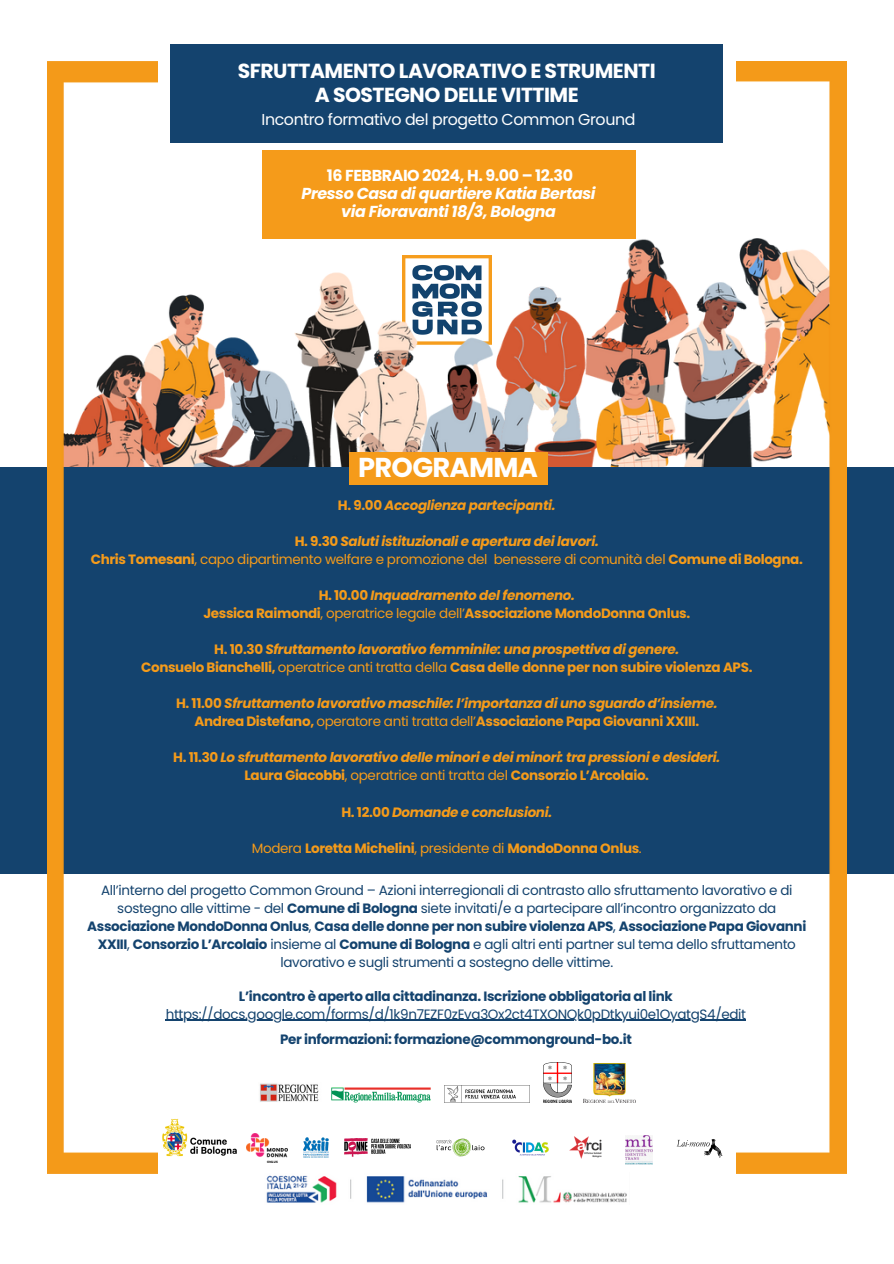
<style>
.page{position:relative;width:894px;height:1264px;background:#fff}
.page>*{position:absolute;margin:0;border:0;box-sizing:border-box;transform-origin:0 0}
.t1{font:700 27.3px "Poppins";letter-spacing:-.025em;color:#fff}
.t2{font:700 20.4px "Poppins";letter-spacing:-.025em;color:#fff}
.t3{font:italic 700 15.9px "Poppins";letter-spacing:-.025em;color:#fff}
.t4{font:700 15.9px "Poppins";letter-spacing:-.025em;color:#fff}
.t5{font:15.75px "Poppins";letter-spacing:-.025em;color:#fff}
.t6{font:13.5px/18px "Poppins";letter-spacing:-.025em;color:#14436e;text-align:center}
.t7{font:italic 700 13.5px "Poppins";letter-spacing:-.025em;color:#f59b1a}
.t8{font:700 13.5px "Poppins";letter-spacing:-.025em;color:#f59b1a}
.t9{font:13.5px "Poppins";letter-spacing:-.025em;color:#f59b1a}
.t10{font:700 13.5px "Poppins";letter-spacing:-.025em;color:#14436e}
.s1{font-style:normal}
.s2{font-weight:700}
.s3{font-weight:400}
</style>
<div class="page">
<div style="left:171px;top:44px;width:551px;height:99px;background:#14436e"></div>
<div style="left:261px;top:150px;width:374px;height:89px;background:#f59b1a"></div>
<img style="left:157px;top:239px;width:579px;height:228px">
<div style="left:0;top:467px;width:893px;height:407px;background:#14436e"></div>
<div style="left:349px;top:452px;width:198px;height:32px;background:#f59b1a"></div>
<hr style="left:166px;top:1019px;width:579px;height:1px;background:#14436e">
<img style="left:47px;top:61px;width:110px;height:1112px">
<img style="left:736px;top:61px;width:110px;height:1111px">
<img style="left:150px;top:1103px;width:87px;height:68px">
<img style="left:303px;top:1137px;width:25px;height:20px">
<img style="left:436px;top:1138px;width:49px;height:19px">
<img style="left:344px;top:1138px;width:66px;height:18px">
<img style="left:246px;top:1133px;width:41px;height:29px">
<img style="left:512px;top:1139px;width:37px;height:17px">
<svg style="left:676px;top:1139px;width:46px;height:18px"></svg>
<img style="left:625px;top:1135px;width:27px;height:29px">
<img style="left:569px;top:1136px;width:33px;height:23px">
<img style="left:260px;top:1083px;width:59px;height:19px">
<img style="left:331px;top:1087px;width:100px;height:16px">
<img style="left:445px;top:1085px;width:84px;height:17px">
<img style="left:543px;top:1062px;width:28px;height:40px">
<img style="left:583px;top:1063px;width:52px;height:39px">
<img style="left:266px;top:1175px;width:361px;height:28px">
<p class="t2" style="left:238px;top:57px;width:419px">SFRUTTAMENTO LAVORATIVO E STRUMENTI</p>
<p class="t2" style="left:315px;top:80px;width:265px">A SOSTEGNO DELLE VITTIME</p>
<p class="t5" style="left:261px;top:108px;width:375px">Incontro formativo del progetto Common Ground</p>
<p class="t4" style="left:327px;top:164px;width:248px">16 FEBBRAIO 2024, H. 9.00 – 12.30</p>
<p class="t3" style="left:301px;top:182px;width:295px">Presso Casa di quartiere Katia Bertasi</p>
<p class="t3" style="left:341px;top:201px;width:216px">via Fioravanti 18/3, Bologna</p>
<p class="t1" style="left:358px;top:448px;width:181px">PROGRAMMA</p>
<p class="t7" style="left:338px;top:496px;width:219px"><span class="s1">H. 9.00</span> Accoglienza partecipanti.</p>
<p class="t7" style="left:294px;top:532px;width:305px"><span class="s1">H. 9.30</span> Saluti istituzionali e apertura dei lavori.</p>
<p class="t9" style="left:91px;top:550px;width:713px"><span class="s2">Chris Tomesani</span>, capo dipartimento welfare e promozione del benessere di comunità del <span class="s2">Comune di Bologna.</span></p>
<p class="t7" style="left:318px;top:586px;width:257px"><span class="s1">H. 10.00</span> Inquadramento del fenomeno.</p>
<p class="t8" style="left:203px;top:604px;width:488px">Jessica Raimondi<span class="s3">, operatrice legale dell’</span>Associazione MondoDonna Onlus.</p>
<p class="t7" style="left:214px;top:640px;width:466px"><span class="s1">H. 10.30</span> Sfruttamento lavorativo femminile: una prospettiva di genere.</p>
<p class="t8" style="left:141px;top:658px;width:612px">Consuelo Bianchelli, <span class="s3">operatrice anti tratta della</span> Casa delle donne per non subire violenza APS.</p>
<p class="t7" style="left:176px;top:694px;width:542px"><span class="s1">H. 11.00</span> Sfruttamento lavorativo maschile: l’importanza di uno sguardo d’insieme.</p>
<p class="t8" style="left:194px;top:712px;width:506px">Andrea Distefano, <span class="s3">operatore anti tratta dell’</span>Associazione Papa Giovanni XXIII.</p>
<p class="t7" style="left:173px;top:748px;width:548px"><span class="s1">H. 11.30</span> Lo sfruttamento lavorativo delle minori e dei minori: tra pressioni e desideri.</p>
<p class="t8" style="left:244px;top:766px;width:406px">Laura Giacobbi<span class="s3">, operatrice anti tratta del</span> Consorzio L’Arcolaio.</p>
<p class="t7" style="left:341px;top:802px;width:212px"><span class="s1">H. 12.00</span> Domande e conclusioni.</p>
<p class="t8" style="left:252px;top:838px;width:391px"><span class="s3">Modera</span> Loretta Michelini<span class="s3">, presidente di</span> MondoDonna Onlus<span class="s3">.</span></p>
<p class="t6" style="left:87px;top:881px;width:720px">All’interno del progetto Common Ground – Azioni interregionali di contrasto allo sfruttamento lavorativo e di sostegno alle vittime - del <span class="s2">Comune di Bologna</span> siete invitati/e a partecipare all’incontro organizzato da <span class="s2">Associazione MondoDonna Onlus</span>, <span class="s2">Casa delle donne per non subire violenza APS</span>, <span class="s2">Associazione Papa Giovanni XXIII</span>, <span class="s2">Consorzio L’Arcolaio</span> insieme al <span class="s2">Comune di Bologna</span> e agli altri enti partner sul tema dello sfruttamento lavorativo e sugli strumenti a sostegno delle vittime.</p>
<p class="t6" style="left:166px;top:986px;width:582px"><span class="s2">L’incontro è aperto alla cittadinanza. Iscrizione obbligatoria al link </span>https://docs.google.com/forms/d/1k9n7EZF0zEva3Ox2ct4TXONQk0pDtkyui0e1OyatgS4/edit</p>
<p class="t10" style="left:280px;top:1030px;width:353px">Per informazioni: formazione@commonground-bo.it</p>
</div>
